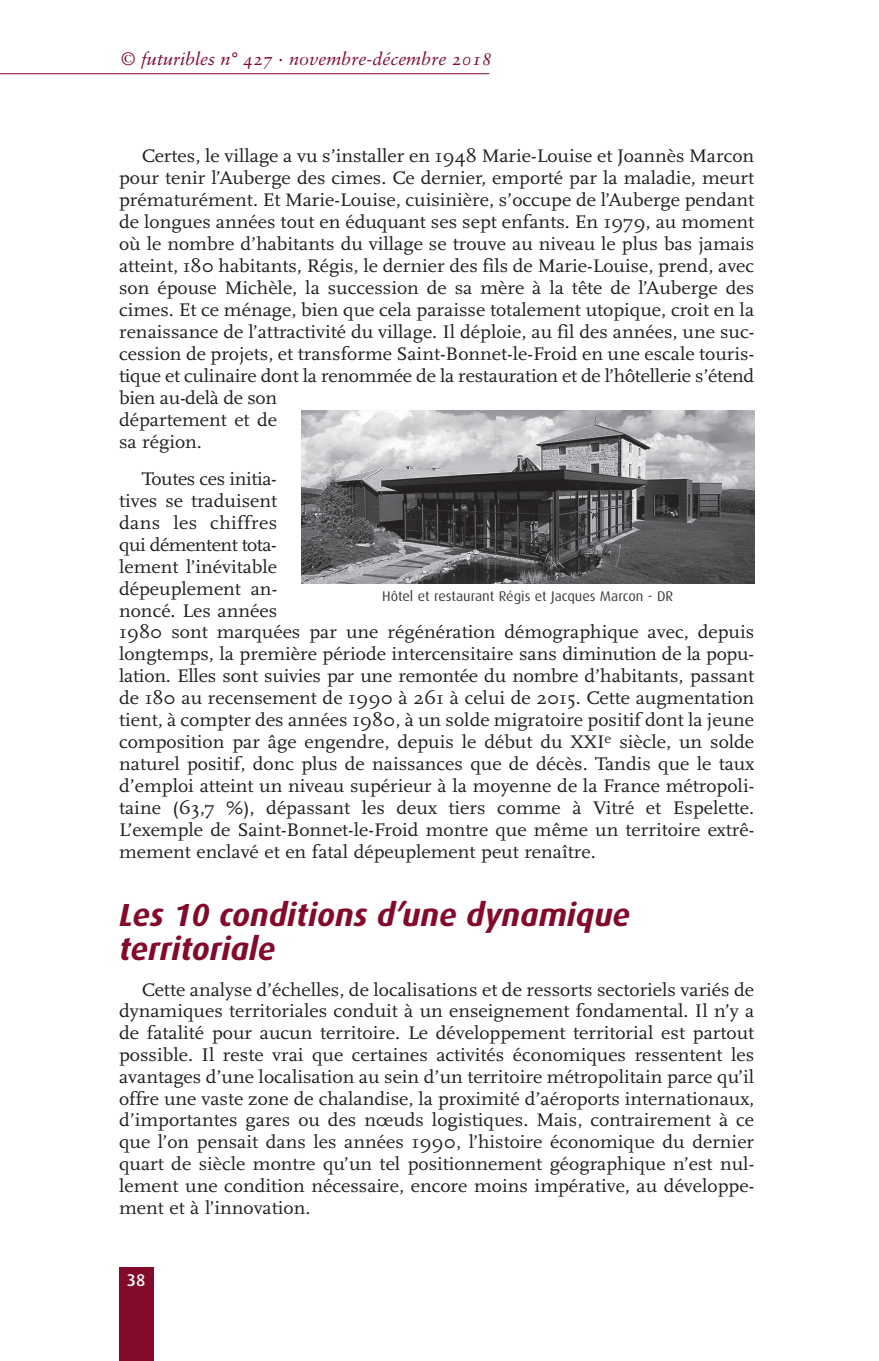
<style>
.page{position:relative;width:879px;height:1361px;background:#fff}
.page>*{position:absolute;margin:0;border:0;box-sizing:border-box;transform-origin:0 0}
.t1{font:italic 700 32px/34px "Dax";color:#840a2b}
.t2{font:19px/22px "Scala";color:#231f20;scale:1.06 1}
.t3{font:18px "Sabon Italic Os F";color:#840a2b}
.t4{font:500 17px "Dax";color:#fff}
.t5{font:14px "Dax";color:#3e3e3f}
</style>
<div class="page">
<hr style="left:0;top:73px;width:489px;height:1px;background:#840a2b">
<div style="left:119px;top:1267px;width:34px;height:94px;background:#840a2b"></div>
<img style="left:301px;top:411px;width:453px;height:173px">
<p class="t3" style="left:121px;top:51px;width:372px">© futuribles n° 427 . novembre-décembre 2018</p>
<p class="t2" style="left:119px;top:144px;width:601px;text-indent:23px">Certes, le village a vu s’installer en 1948 Marie-Louise et Joannès Marcon pour tenir l’Auberge des cimes. Ce dernier, emporté par la maladie, meurt prématurément. Et Marie-Louise, cuisinière, s’occupe de l’Auberge pendant de longues années tout en éduquant ses sept enfants. En 1979, au moment où le nombre d’habitants du village se trouve au niveau le plus bas jamais atteint, 180 habitants, Régis, le dernier des fils de Marie-Louise, prend, avec son épouse Michèle, la succession de sa mère à la tête de l’Auberge des cimes. Et ce ménage, bien que cela paraisse totalement utopique, croit en la renaissance de l’attractivité du village. Il déploie, au fil des années, une suc&shy;cession de projets, et transforme Saint-Bonnet-le-Froid en une escale touris&shy;tique et culinaire dont la renommée de la restauration et de l’hôtellerie s’étend bien au-delà de son<br>département et de<br>sa région.</p>
<p class="t2" style="left:119px;top:467px;width:601px;text-indent:23px">Toutes ces initia-<br>tives se traduisent<br>dans les chiffres<br>qui démentent tota-<br>lement l’inévitable<br>dépeuplement an-<br>noncé. Les années<br>1980 sont marquées par une régénération démographique avec, depuis longtemps, la première période intercensitaire sans diminution de la popu&shy;lation. Elles sont suivies par une remontée du nombre d’habitants, passant de 180 au recensement de 1990 à 261 à celui de 2015. Cette augmentation tient, à compter des années 1980, à un solde migratoire positif dont la jeune composition par âge engendre, depuis le début du XXI<sup>e</sup> siècle, un solde naturel positif, donc plus de naissances que de décès. Tandis que le taux d’emploi atteint un niveau supérieur à la moyenne de la France métropoli&shy;taine (63,7 %), dépassant les deux tiers comme à Vitré et Espelette.<br>L’exemple de Saint-Bonnet-le-Froid montre que même un territoire extrê&shy;mement enclavé et en fatal dépeuplement peut renaître.</p>
<h1 class="t1" style="left:119px;top:897px;width:513px">Les 10 conditions d’une dynamique territoriale</h1>
<p class="t2" style="left:119px;top:978px;width:601px;text-align:justify;text-indent:23px">Cette analyse d’échelles, de localisations et de ressorts sectoriels variés de dynamiques territoriales conduit à un enseignement fondamental. Il n’y a de fatalité pour aucun territoire. Le développement territorial est partout possible. Il reste vrai que certaines activités économiques ressentent les avantages d’une localisation au sein d’un territoire métropolitain parce qu’il offre une vaste zone de chalandise, la proximité d’aéroports internationaux, d’importantes gares ou des nœuds logistiques. Mais, contrairement à ce que l’on pensait dans les années 1990, l’histoire économique du dernier quart de siècle montre qu’un tel positionnement géographique n’est nul&shy;lement une condition nécessaire, encore moins impérative, au développe&shy;ment et à l’innovation.</p>
<p class="t5" style="left:382px;top:590px;width:293px">Hôtel et restaurant Régis et Jacques Marcon - DR</p>
<p class="t4" style="left:127px;top:1272px;width:20px">38</p>
</div>
